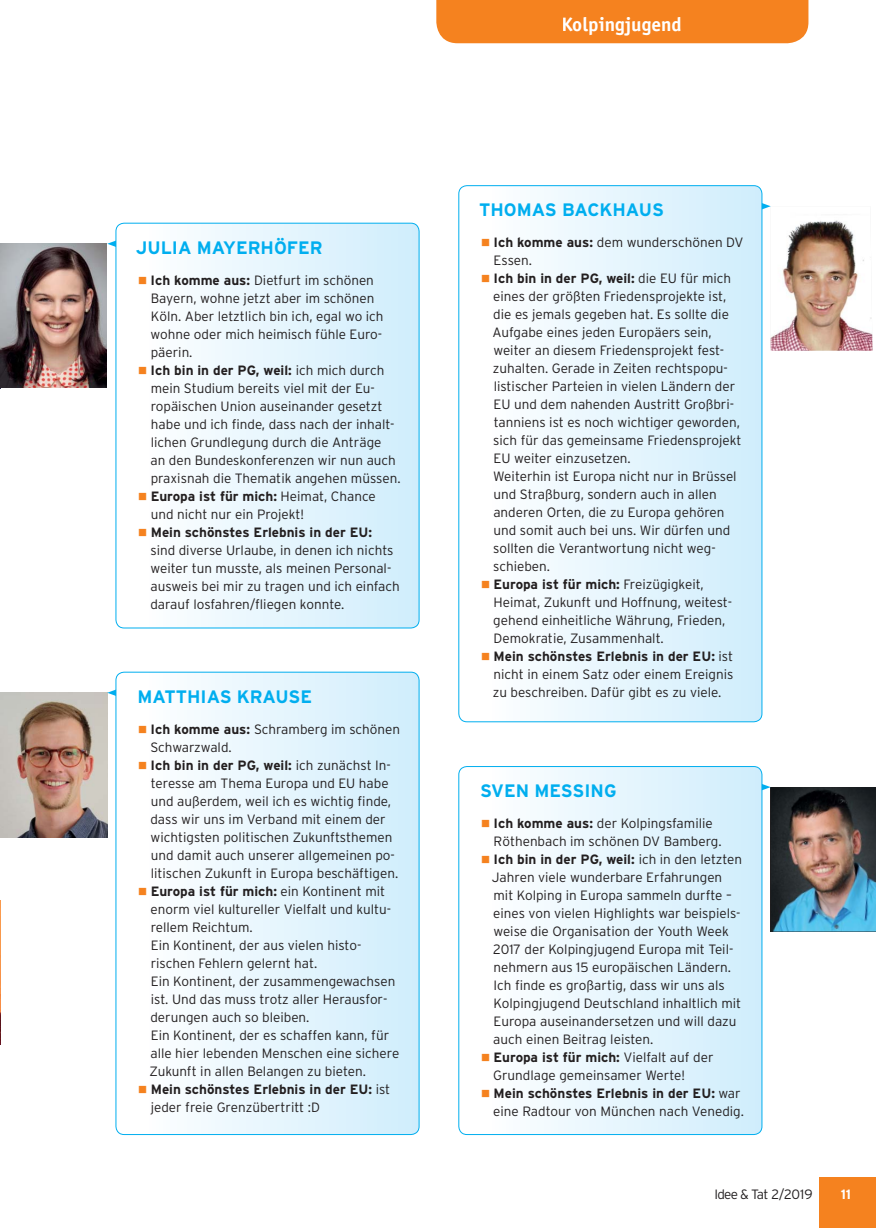
<style>
.page{position:relative;width:876px;height:1228px;background:#fff}
.page>*{position:absolute;margin:0;border:0;box-sizing:border-box;transform-origin:0 0}
.t1{font:700 19.5px "Officina Sans";color:#fff}
.t2{font:700 18px "Interstate";color:#00aeef}
.t3{font:300 13.5px "Interstate";color:#231f20}
.t4{font:700 13.5px "Interstate";color:#231f20}
.t5{font:300 13.5px "Interstate";letter-spacing:-.05em;color:#231f20}
.t6{font:700 13.5px "Interstate";color:#fff}
.s1{font-family:"Button Bonus Circle Negative";font-weight:400;font-size:9px;color:#f5821f}
.s2{font-weight:700}
.s3{font-weight:300}
</style>
<div class="page">
<img style="left:0;top:900px;width:1px;height:144px">
<img style="left:0;top:243px;width:107px;height:145px">
<div style="left:116px;top:223px;width:303px;height:405px;background:linear-gradient(to right,#fff,#cfedfc);border-radius:8px"></div>
<div style="left:116px;top:223px;width:303px;height:405px;border:1px solid #00aeef;border-radius:8px"></div>
<svg style="left:107px;top:240px;width:9px;height:7px"></svg>
<div style="left:459px;top:186px;width:303px;height:535px;background:linear-gradient(to right,#fff,#cfedfc);border-radius:8px"></div>
<div style="left:458px;top:185px;width:304px;height:537px;border:1px solid #00aeef;border-radius:8px"></div>
<img style="left:762px;top:203px;width:110px;height:147px">
<img style="left:1px;top:692px;width:106px;height:145px">
<div style="left:116px;top:672px;width:303px;height:462px;background:linear-gradient(to right,#fff,#cfedfc);border-radius:8px"></div>
<div style="left:116px;top:672px;width:303px;height:462px;border:1px solid #00aeef;border-radius:8px"></div>
<svg style="left:107px;top:689px;width:9px;height:7px"></svg>
<img style="left:771px;top:787px;width:105px;height:144px">
<div style="left:459px;top:766px;width:303px;height:368px;background:linear-gradient(to right,#fff,#cfedfc);border-radius:8px"></div>
<div style="left:458px;top:766px;width:304px;height:368px;border:1px solid #00aeef;border-radius:8px"></div>
<svg style="left:762px;top:783px;width:8px;height:7px"></svg>
<div style="left:436px;top:0;width:372px;height:43px;background:#f5821f"></div>
<div style="left:563px;top:17px;width:118px;height:19px;background:#f5821f"></div>
<div style="left:819px;top:1177px;width:57px;height:50px;background:#f5821f"></div>
<h1 class="t1" style="left:561px;top:17px;width:122px">Kolpingjugend</h1>
<h2 class="t2" style="left:136px;top:241px;width:188px">JULIA MAYERHÖFER</h2>
<p class="t3" style="left:138px;top:275px;width:237px"><span class="s1">}</span> <span class="s2">Ich komme aus:</span> Dietfurt im schönen</p>
<p class="t3" style="left:151px;top:293px;width:225px">Bay ern, wohne jetzt aber im schönen</p>
<p class="t3" style="left:151px;top:311px;width:234px">Köln. Aber letztlich bin ich, egal wo ich</p>
<p class="t3" style="left:150px;top:329px;width:233px">wohne oder mich heimisch fühle Euro-</p>
<p class="t3" style="left:151px;top:347px;width:43px">päerin.</p>
<p class="t4" style="left:138px;top:365px;width:248px"><span class="s1">}</span> Ich bin in der PG, weil: <span class="s3">ich mich durch</span></p>
<p class="t3" style="left:151px;top:383px;width:226px">mein Studium bereits viel mit der Eu-</p>
<p class="t3" style="left:151px;top:401px;width:233px">ropäischen Union auseinander gesetzt</p>
<p class="t3" style="left:151px;top:419px;width:245px">habe und ich finde, dass nach der inhalt-</p>
<p class="t3" style="left:151px;top:437px;width:232px">lichen Grundlegung durch die Anträge</p>
<p class="t3" style="left:150px;top:455px;width:247px">an den Bundeskonferenzen wir nun auch</p>
<p class="t3" style="left:151px;top:473px;width:251px">praxisnah die Thematik angehen müssen.</p>
<p class="t4" style="left:138px;top:491px;width:239px"><span class="s1">}</span> Europa ist für mich: <span class="s3">Heimat, Chance</span></p>
<p class="t3" style="left:151px;top:509px;width:155px">und nicht nur ein Projekt!</p>
<p class="t4" style="left:138px;top:527px;width:235px"><span class="s1">}</span> Mein schönstes Erlebnis in der EU:</p>
<p class="t3" style="left:150px;top:545px;width:245px">sind diverse Urlaube, in denen ich nichts</p>
<p class="t3" style="left:151px;top:563px;width:242px">weiter tun musste, als meinen Personal-</p>
<p class="t3" style="left:150px;top:581px;width:251px">ausweis bei mir zu tragen und ich einfach</p>
<p class="t3" style="left:150px;top:599px;width:195px">darauf losfahren/fliegen konnte.</p>
<h2 class="t2" style="left:479px;top:203px;width:186px">THOMAS BACKHAUS</h2>
<p class="t3" style="left:481px;top:237px;width:264px"><span class="s1">}</span> <span class="s2">Ich komme aus:</span> dem wunderschönen DV</p>
<p class="t3" style="left:493px;top:255px;width:40px">Essen.</p>
<p class="t4" style="left:481px;top:273px;width:252px"><span class="s1">}</span> Ich bin in der PG, weil: <span class="s3">die EU für mich</span></p>
<p class="t3" style="left:493px;top:291px;width:234px">eines der größten Friedensprojekte ist,</p>
<p class="t3" style="left:493px;top:309px;width:237px">die es jemals gegeben hat. Es sollte die</p>
<p class="t3" style="left:492px;top:327px;width:221px">Aufgabe eines jeden Europäers sein,</p>
<p class="t3" style="left:493px;top:345px;width:232px">weiter an diesem Friedensprojekt fest-</p>
<p class="t3" style="left:493px;top:363px;width:236px">zuhalten. Gerade in Zeiten rechtspopu-</p>
<p class="t3" style="left:494px;top:381px;width:243px">listischer Parteien in vielen Ländern der</p>
<p class="t3" style="left:493px;top:399px;width:242px">EU und dem nahenden Austritt Großbri-</p>
<p class="t3" style="left:494px;top:417px;width:248px">tanniens ist es noch wichtiger geworden,</p>
<p class="t3" style="left:493px;top:435px;width:250px">sich für das gemeinsame Friedensprojekt</p>
<p class="t3" style="left:494px;top:453px;width:139px">EU weiter einzusetzen.</p>
<p class="t3" style="left:493px;top:471px;width:245px">Weiterhin ist Europa nicht nur in Brüssel</p>
<p class="t3" style="left:493px;top:489px;width:225px">und Straßburg, sondern auch in allen</p>
<p class="t3" style="left:493px;top:507px;width:233px">anderen Orten, die zu Europa gehören</p>
<p class="t3" style="left:493px;top:525px;width:238px">und somit auch bei uns. Wir dürfen und</p>
<p class="t3" style="left:493px;top:543px;width:224px">sollten die Verantwortung nicht weg-</p>
<p class="t3" style="left:493px;top:561px;width:58px">schieben.</p>
<p class="t4" style="left:481px;top:579px;width:224px"><span class="s1">}</span> Europa ist für mich: <span class="s3">Freizügigkeit,</span></p>
<p class="t3" style="left:493px;top:597px;width:240px">Heimat, Zukunft und Hoffnung, weitest-</p>
<p class="t3" style="left:493px;top:615px;width:234px">gehend einheitliche Währung, Frieden,</p>
<p class="t3" style="left:493px;top:633px;width:172px">Demokratie, Zusammenhalt.</p>
<p class="t4" style="left:481px;top:651px;width:253px"><span class="s1">}</span> Mein schönstes Erlebnis in der EU: <span class="s3">ist</span></p>
<p class="t3" style="left:493px;top:669px;width:241px">nicht in einem Satz oder einem Ereignis</p>
<h2 class="t2" style="left:138px;top:689px;width:176px">MATTHIAS KRAUSE</h2>
<p class="t3" style="left:493px;top:687px;width:230px">zu beschreiben. Dafür gibt es zu viele.</p>
<p class="t3" style="left:138px;top:723px;width:263px"><span class="s1">}</span> <span class="s2">Ich komme aus:</span> Schramberg im schönen</p>
<p class="t3" style="left:150px;top:741px;width:83px">Schwarzwald.</p>
<p class="t4" style="left:138px;top:759px;width:254px"><span class="s1">}</span> Ich bin in der PG, weil: <span class="s3">ich zunächst In-</span></p>
<p class="t3" style="left:151px;top:777px;width:239px">teresse am Thema Europa und EU habe</p>
<p class="t3" style="left:151px;top:795px;width:242px">und außerdem, weil ich es wichtig finde,</p>
<p class="t3" style="left:150px;top:813px;width:237px">dass wir uns im Verband mit einem der</p>
<p class="t3" style="left:150px;top:831px;width:243px">wichtigsten politischen Zukunftsthemen</p>
<p class="t3" style="left:151px;top:849px;width:246px">und damit auch unserer allgemeinen po-</p>
<p class="t3" style="left:151px;top:867px;width:249px">litischen Zukunft in Europa beschäftigen.</p>
<p class="t4" style="left:138px;top:885px;width:248px"><span class="s1">}</span> Europa ist für mich: <span class="s3">ein Kontinent mit</span></p>
<p class="t3" style="left:150px;top:903px;width:242px">enorm viel kultureller Vielfalt und kultu-</p>
<p class="t3" style="left:151px;top:921px;width:104px">rellem Reichtum.</p>
<p class="t3" style="left:151px;top:939px;width:212px">Ein Kontinent, der aus vielen histo-</p>
<p class="t3" style="left:151px;top:957px;width:168px">rischen Fehlern gelernt hat.</p>
<p class="t3" style="left:151px;top:975px;width:246px">Ein Kontinent, der zusammengewachsen</p>
<p class="t3" style="left:151px;top:993px;width:238px">ist. Und das muss trotz aller Herausfor-</p>
<p class="t3" style="left:150px;top:1011px;width:161px">derungen auch so bleiben.</p>
<p class="t3" style="left:151px;top:1029px;width:240px">Ein Kontinent, der es schaffen kann, für</p>
<p class="t3" style="left:150px;top:1047px;width:250px">alle hier lebenden Menschen eine sichere</p>
<p class="t3" style="left:149px;top:1065px;width:218px">Zukunft in allen Belangen zu bieten.</p>
<p class="t4" style="left:138px;top:1083px;width:253px"><span class="s1">}</span> Mein schönstes Erlebnis in der EU: <span class="s3">ist</span></p>
<p class="t3" style="left:151px;top:1101px;width:171px">jeder freie Grenzübertritt :D</p>
<h2 class="t2" style="left:480px;top:784px;width:138px">SVEN MESSING</h2>
<p class="t3" style="left:481px;top:818px;width:233px"><span class="s1">}</span> <span class="s2">Ich komme aus:</span> der Kolpingsfamilie</p>
<p class="t3" style="left:493px;top:836px;width:229px">Röthenbach im schönen DV Bamberg.</p>
<p class="t4" style="left:481px;top:854px;width:262px"><span class="s1">}</span> Ich bin in der PG, weil: <span class="s3">ich in den letzten</span></p>
<p class="t3" style="left:492px;top:872px;width:232px">Jahren viele wunderbare Erfahrungen</p>
<p class="t3" style="left:493px;top:890px;width:240px">mit Kolping in Europa sammeln durfte –</p>
<p class="t3" style="left:493px;top:908px;width:249px">eines von vielen Highlights war beispiels-</p>
<p class="t3" style="left:493px;top:926px;width:237px">weise die Organisation der Youth Week</p>
<p class="t3" style="left:493px;top:944px;width:242px">2017 der Kolpingjugend Europa mit Teil-</p>
<p class="t3" style="left:493px;top:962px;width:239px">nehmern aus 15 europäischen Ländern.</p>
<p class="t3" style="left:493px;top:980px;width:233px">Ich finde es großartig, dass wir uns als</p>
<p class="t3" style="left:493px;top:998px;width:249px">Kolpingjugend Deutschland inhaltlich mit</p>
<p class="t3" style="left:493px;top:1016px;width:244px">Europa auseinandersetzen und will dazu</p>
<p class="t3" style="left:493px;top:1034px;width:162px">auch einen Beitrag leisten.</p>
<p class="t4" style="left:481px;top:1052px;width:234px"><span class="s1">}</span> Europa ist für mich: <span class="s3">Vielfalt auf der</span></p>
<p class="t3" style="left:493px;top:1070px;width:193px">Grundlage gemeinsamer Werte!</p>
<p class="t4" style="left:481px;top:1088px;width:261px"><span class="s1">}</span> Mein schönstes Erlebnis in der EU: <span class="s3">war</span></p>
<p class="t3" style="left:493px;top:1106px;width:252px">eine Radtour von München nach Venedig.</p>
<p class="t5" style="left:714px;top:1188px;width:100px">Idee &amp; Tat 2/2019</p>
<p class="t6" style="left:840px;top:1188px;width:12px">11</p>
</div>
